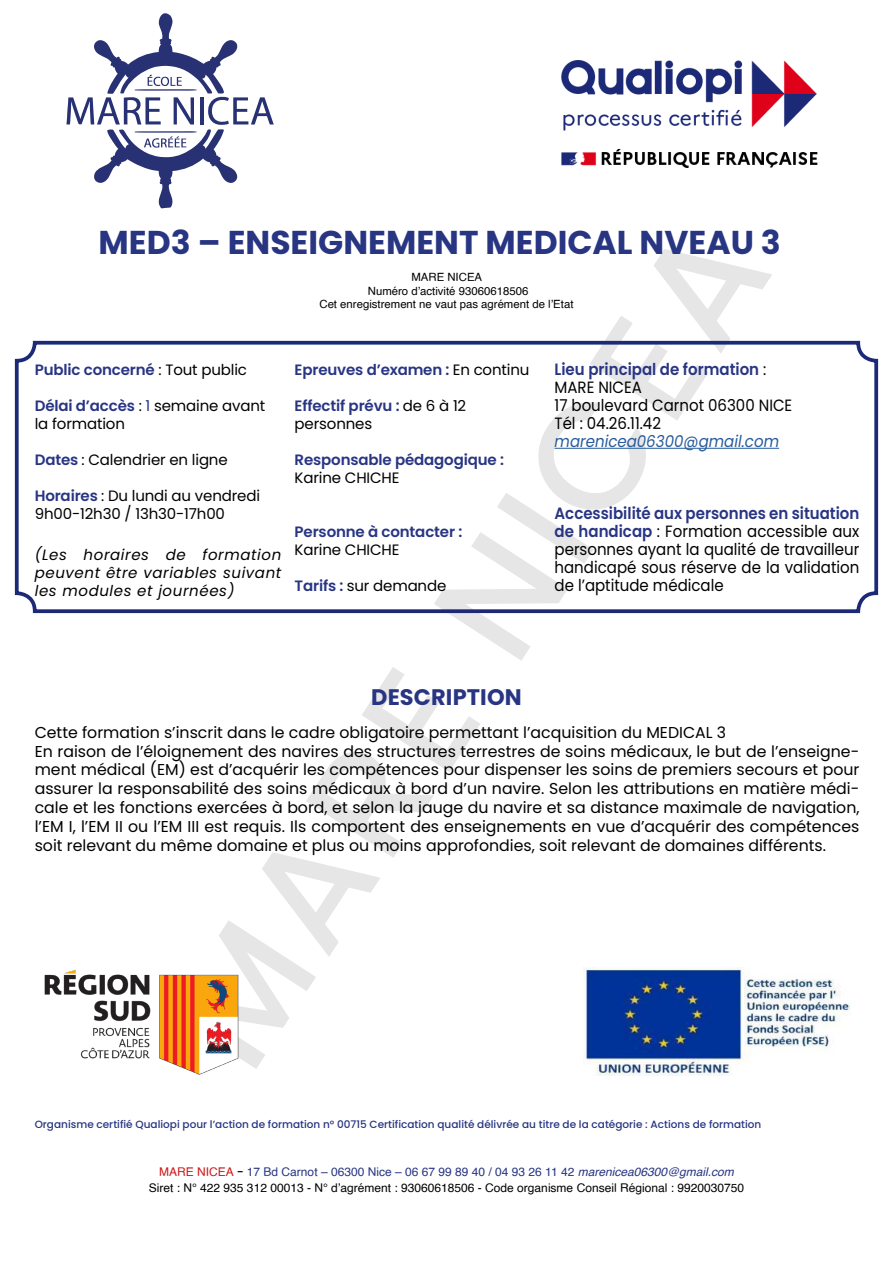
<style>
.page{position:relative;width:893px;height:1263px;background:#fff}
.page>*{position:absolute;margin:0;border:0;box-sizing:border-box;transform-origin:0 0}
.t1{font:500 150px "Poppins";color:#000}
.t2{font:700 33px "Poppins";color:#283583}
.t3{font:700 22.5px "Poppins";letter-spacing:.005em;color:#283583}
.t4{font:16.35px/18px "Poppins";color:#000;scale:.92 1}
.t5{font:italic 16.35px "Poppins";color:#275b9b;scale:.92 1}
.t6{font:15.75px/18.9px "Poppins";color:#000}
.t7{font:15px/18px "Poppins";letter-spacing:-.01em;color:#000}
.t8{font:600 15px "Poppins";letter-spacing:-.01em;color:#283583}
.t9{font:italic 15px/18px "Poppins";letter-spacing:.04em;color:#000;text-align:justify}
.t10{font:12px "Helvetica";color:#000}
.t11{font:12px "Helvetica";color:#283583}
.t12{font:11.4px/13.5px "Helvetica";color:#000;text-align:center}
.t13{font:500 10.5px "Poppins";color:#283583}
.s1{font-weight:600;color:#283583}
.s2{font-weight:400;color:#000}
.s3{color:#283583}
.s4{color:#cd1719}
.s5{font-family:"Poppins";font-weight:500;color:#000}
.s6{font-style:italic}
</style>
<div class="page">
<svg style="left:66px;top:13px;width:208px;height:195px"></svg>
<img style="left:561px;top:60px;width:257px;height:108px">
<img style="left:44px;top:969px;width:195px;height:106px">
<img style="left:584px;top:967px;width:266px;height:109px">
<hr style="left:555px;top:448px;width:224px;height:1px;background:#275b9b">
<div style="left:15px;top:341px;width:863px;height:272px;border:4px solid #1c2977;border-radius:18px"></div>
<h1 class="t1" style="left:133px;top:1002px;width:965px;rotate:-57deg">MARE NICEA</h1>
<h2 class="t2" style="left:99px;top:223px;width:684px">MED3 – ENSEIGNEMENT MEDICAL NVEAU 3</h2>
<p class="t12" style="left:319px;top:271px;width:256px">MARE NICEA<br>Numéro d’activité 93060618506<br>Cet enregistrement ne vaut pas agrément de l’Etat</p>
<p class="t4" style="left:555px;top:360px;width:260px"><span class="s1">Lieu principal de formation</span> :<br>MARE NICEA<br>17 boulevard Carnot 06300 NICE<br>Tél : 04.26.11.42</p>
<p class="t8" style="left:35px;top:361px;width:214px">Public concerné <span class="s2">: Tout public</span></p>
<p class="t7" style="left:35px;top:397px;width:232px"><span class="s1">Délai d’accès</span> : <span class="s3">1</span> semaine avant la formation</p>
<p class="t7" style="left:35px;top:451px;width:195px"><span class="s1">Dates</span> : Calendrier en ligne</p>
<p class="t7" style="left:35px;top:487px;width:227px"><span class="s1">Horaires</span> : Du lundi au vendredi<br>9h00-12h30 / 13h30-17h00</p>
<p class="t9" style="left:35px;top:545px;width:248px">(Les horaires de formation peuvent être variables suivant les modules et journées)</p>
<p class="t8" style="left:295px;top:361px;width:236px">Epreuves d’examen : <span class="s2">En continu</span></p>
<p class="t7" style="left:295px;top:397px;width:173px"><span class="s1">Effectif prévu :</span> de 6 à 12 personnes</p>
<p class="t8" style="left:295px;top:451px;width:211px">Responsable pédagogique :</p>
<p class="t7" style="left:295px;top:469px;width:106px">Karine CHICHE</p>
<p class="t5" style="left:555px;top:432px;width:246px">marenicea06300@gmail.com</p>
<p class="t4" style="left:555px;top:504px;width:333px;text-align:justify"><span class="s1">Accessibilité aux personnes en situation de handicap</span> : Formation accessible aux personnes ayant la qualité de travailleur handicapé sous réserve de la validation de l’aptitude médicale</p>
<p class="t8" style="left:295px;top:523px;width:169px">Personne à contacter :</p>
<p class="t7" style="left:295px;top:541px;width:106px">Karine CHICHE</p>
<p class="t7" style="left:295px;top:577px;width:153px"><span class="s1">Tarifs :</span> sur demande</p>
<h3 class="t3" style="left:371px;top:684px;width:152px">DESCRIPTION</h3>
<p class="t6" style="left:35px;top:723px;width:826px">Cette formation s’inscrit dans le cadre obligatoire permettant l’acquisition du MEDICAL 3<br>En raison de l’éloignement des navires des structures terrestres de soins médicaux, le but de l’enseigne&shy;ment médical (EM) est d’acquérir les compétences pour dispenser les soins de premiers secours et pour assurer la responsabilité des soins médicaux à bord d’un navire. Selon les attributions en matière médi&shy;cale et les fonctions exercées à bord, et selon la jauge du navire et sa distance maximale de navigation, l’EM I, l’EM II ou l’EM III est requis. Ils comportent des enseignements en vue d’acquérir des compétences soit relevant du même domaine et plus ou moins approfondies, soit relevant de domaines différents.</p>
<p class="t13" style="left:35px;top:1118px;width:728px">Organisme certifié Qualiopi pour l’action de formation n° 00715 Certification qualité délivrée au titre de la catégorie : Actions de formation</p>
<p class="t11" style="left:159px;top:1162px;width:576px"><span class="s4">MARE NICEA</span> <span class="s5">-</span> 17 Bd Carnot – 06300 Nice – 06 67 99 89 40 / 04 93 26 11 42 <span class="s6">marenicea06300@gmail.com</span></p>
<p class="t10" style="left:149px;top:1178px;width:597px">Siret : N° 422 935 312 00013 - N° d’agrément : 93060618506 - Code organisme Conseil Régional : 9920030750</p>
</div>
